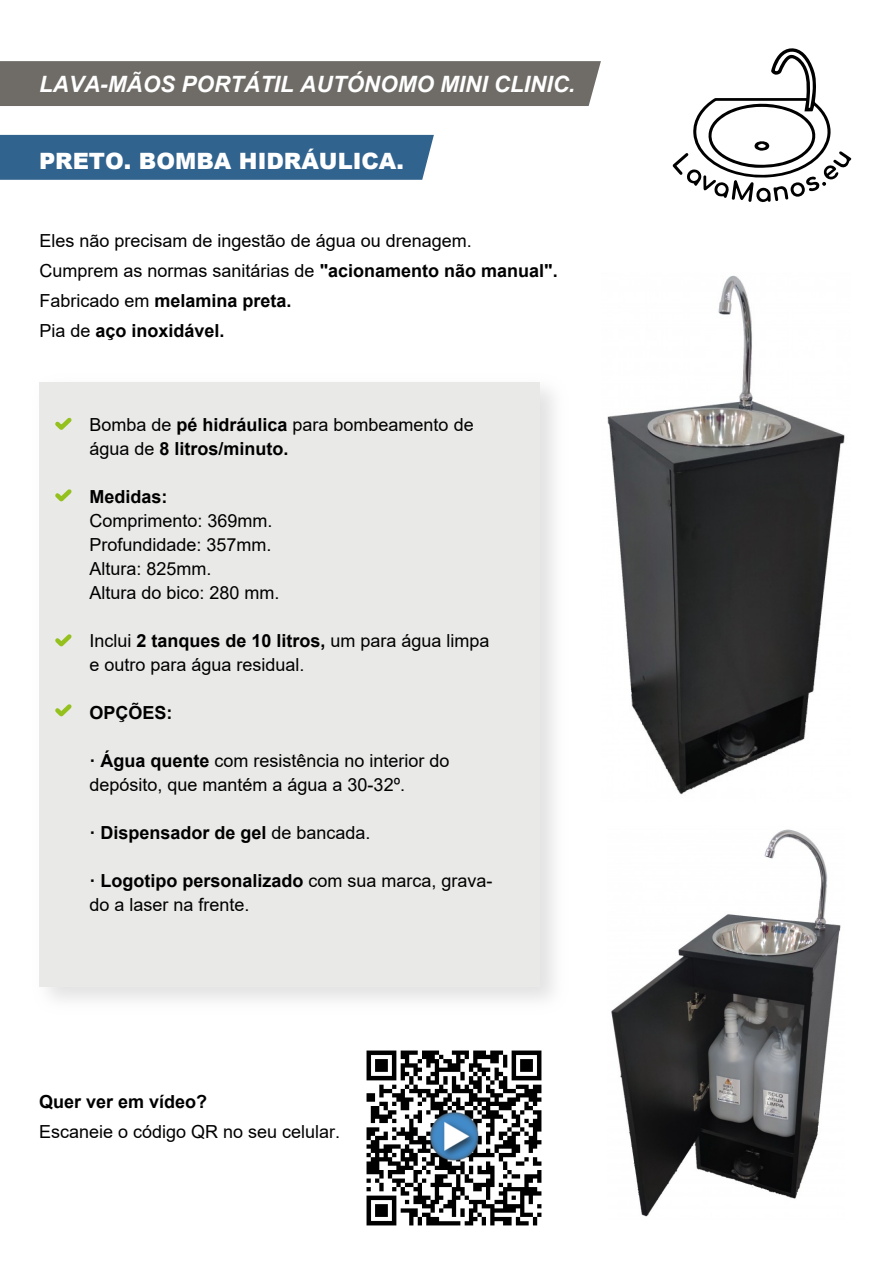
<style>
.page{position:relative;width:893px;height:1263px;background:#fff}
.page>*{position:absolute;margin:0;border:0;box-sizing:border-box;transform-origin:0 0}
.t1{font:italic 700 22.5px "Arial";color:#fff}
.t2{font:900 22.5px "Arial";color:#fff}
.t3{font:18px/24px "Arial";color:#000}
.t4{font:700 18px "Arial";color:#000}
.s1{font-weight:700}
.s2{font-weight:400}
</style>
<div class="page">
<div style="left:0;top:61px;width:601px;height:45px;background:#6f6c67"></div>
<div style="left:0;top:135px;width:434px;height:45px;background:#31638f"></div>
<svg style="left:672px;top:48px;width:180px;height:154px"></svg>
<div style="left:40px;top:382px;width:500px;height:605px;background:#e9e9e8"></div>
<svg style="left:55px;top:489px;width:17px;height:13px"></svg>
<svg style="left:55px;top:417px;width:17px;height:13px"></svg>
<svg style="left:55px;top:634px;width:17px;height:13px"></svg>
<svg style="left:55px;top:704px;width:17px;height:13px"></svg>
<img style="left:607px;top:275px;width:238px;height:520px">
<img style="left:611px;top:829px;width:230px;height:388px">
<img style="left:366px;top:1050px;width:176px;height:176px">
<p class="t1" style="left:39px;top:69px;width:538px">LAVA-MÃOS PORTÁTIL AUTÓNOMO MINI CLINIC.</p>
<p class="t2" style="left:39px;top:145px;width:366px">PRETO. BOMBA HIDRÁULICA.</p>
<p class="t3" style="left:40px;top:226px;width:520px;line-height:30px">Eles não precisam de ingestão de água ou drenagem.<br>Cumprem as normas sanitárias de <span class="s1">"acionamento não manual".<br></span>Fabricado em <span class="s1">melamina preta.<br></span>Pia de <span class="s1">aço inoxidável.</span></p>
<p class="t3" style="left:89px;top:412px;width:386px">Bomba de <span class="s1">pé hidráulica</span> para bombeamento de água de <span class="s1">8 litros/minuto.</span></p>
<p class="t4" style="left:89px;top:484px;width:80px">Medidas:</p>
<p class="t3" style="left:89px;top:508px;width:192px">Comprimento: 369mm.<br>Profundidade: 357mm.<br>Altura: 825mm.<br>Altura do bico: 280 mm.</p>
<p class="t3" style="left:89px;top:628px;width:402px">Inclui <span class="s1">2 tanques de 10 litros,</span> um para água limpa e outro para água residual.</p>
<p class="t4" style="left:89px;top:699px;width:85px">OPÇÕES:</p>
<p class="t3" style="left:89px;top:748px;width:362px"><span class="s1">· Água quente</span> com resistência no interior do depósito, que mantém a água a 30-32º.</p>
<p class="t4" style="left:89px;top:819px;width:283px">· Dispensador de gel <span class="s2">de bancada.</span></p>
<p class="t3" style="left:89px;top:868px;width:405px"><span class="s1">· Logotipo personalizado</span> com sua marca, grava&shy;do a laser na frente.</p>
<p class="t4" style="left:39px;top:1089px;width:170px">Quer ver em vídeo?</p>
<p class="t3" style="left:39px;top:1119px;width:303px">Escaneie o código QR no seu celular.</p>
</div>
